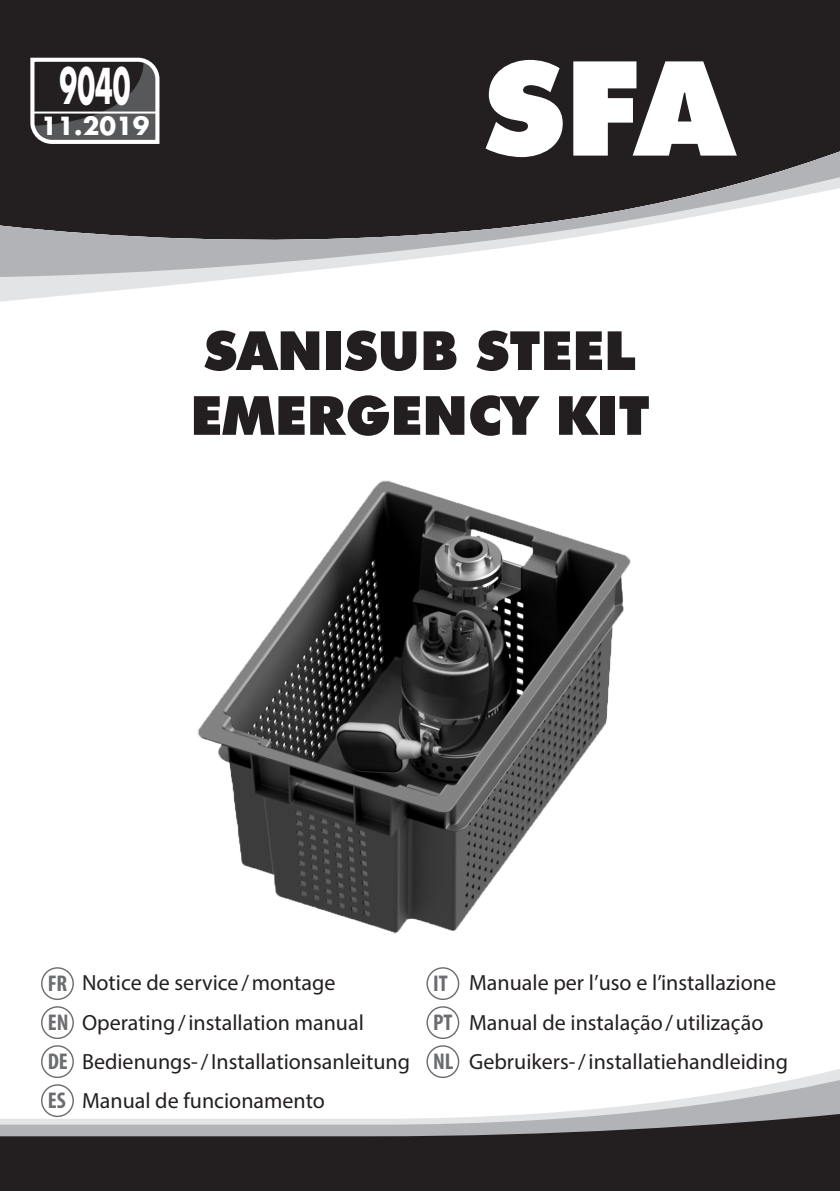
<style>
.page{position:relative;width:840px;height:1191px;background:#fff}
.page>*{position:absolute;margin:0;border:0;box-sizing:border-box;transform-origin:0 0}
.t1{font:900 54px "Futura BT";color:#231f20}
.t2{font:700 48px "Futura Std";color:#fff;scale:.54 1}
.t3{font:700 24.4px "Futura Std";color:#fff}
.t4{font:700 condensed 22.8px "Myriad Pro";color:#6c6d70}
.t5{font:22px "Myriad Pro";color:#231f20}
</style>
<div class="page">
<svg style="left:0;top:0;width:839px;height:289px;background:#585556"></svg>
<svg style="left:41px;top:1021px;width:798px;height:71px"></svg>
<svg style="left:0;top:1092px;width:839px;height:99px;fill:#231f20"></svg>
<svg style="left:485px;top:60px;width:77px;height:97px"></svg>
<svg style="left:573px;top:61px;width:163px;height:95px"></svg>
<svg style="left:28px;top:56px;width:133px;height:90px;background:#555354"></svg>
<div style="left:41px;top:967px;width:33px;height:33px;border:1px solid #6c6d70;border-radius:50%"></div>
<div style="left:426px;top:1045px;width:33px;height:33px;border:1px solid #6c6d70;border-radius:50%"></div>
<div style="left:426px;top:1006px;width:33px;height:33px;border:1px solid #6c6d70;border-radius:50%"></div>
<div style="left:426px;top:967px;width:33px;height:33px;border:1px solid #6c6d70;border-radius:50%"></div>
<div style="left:41px;top:1084px;width:33px;height:33px;border:1px solid #6c6d70;border-radius:50%"></div>
<div style="left:41px;top:1045px;width:33px;height:33px;border:1px solid #6c6d70;border-radius:50%"></div>
<div style="left:41px;top:1006px;width:33px;height:33px;border:1px solid #6c6d70;border-radius:50%"></div>
<img style="left:197px;top:480px;width:434px;height:453px">
<p class="t2" style="left:60px;top:54px;width:133px">9040</p>
<p class="t3" style="left:41px;top:109px;width:110px">11.2019</p>
<p class="t1" style="left:204px;top:318px;width:432px">SANISUB STEEL</p>
<p class="t1" style="left:190px;top:383px;width:460px">EMERGENCY KIT</p>
<p class="t4" style="left:48px;top:969px;width:21px">FR</p>
<p class="t4" style="left:48px;top:1008px;width:22px">EN</p>
<p class="t4" style="left:48px;top:1047px;width:22px">DE</p>
<p class="t4" style="left:48px;top:1086px;width:19px">ES</p>
<p class="t5" style="left:82px;top:969px;width:255px">Notice de service/montage</p>
<p class="t5" style="left:82px;top:1008px;width:283px">Operating/installation manual</p>
<p class="t5" style="left:82px;top:1047px;width:329px">Bedienungs-/Installationsanleitung</p>
<p class="t5" style="left:82px;top:1086px;width:244px">Manual de funcionamento</p>
<p class="t4" style="left:433px;top:969px;width:16px">IT</p>
<p class="t4" style="left:433px;top:1008px;width:21px">PT</p>
<p class="t4" style="left:433px;top:1047px;width:22px">NL</p>
<p class="t5" style="left:469px;top:969px;width:308px">Manuale per l’uso e l’installazione</p>
<p class="t5" style="left:469px;top:1008px;width:296px">Manual de instalação/utilização</p>
<p class="t5" style="left:469px;top:1047px;width:320px">Gebruikers-/installatiehandleiding</p>
</div>
